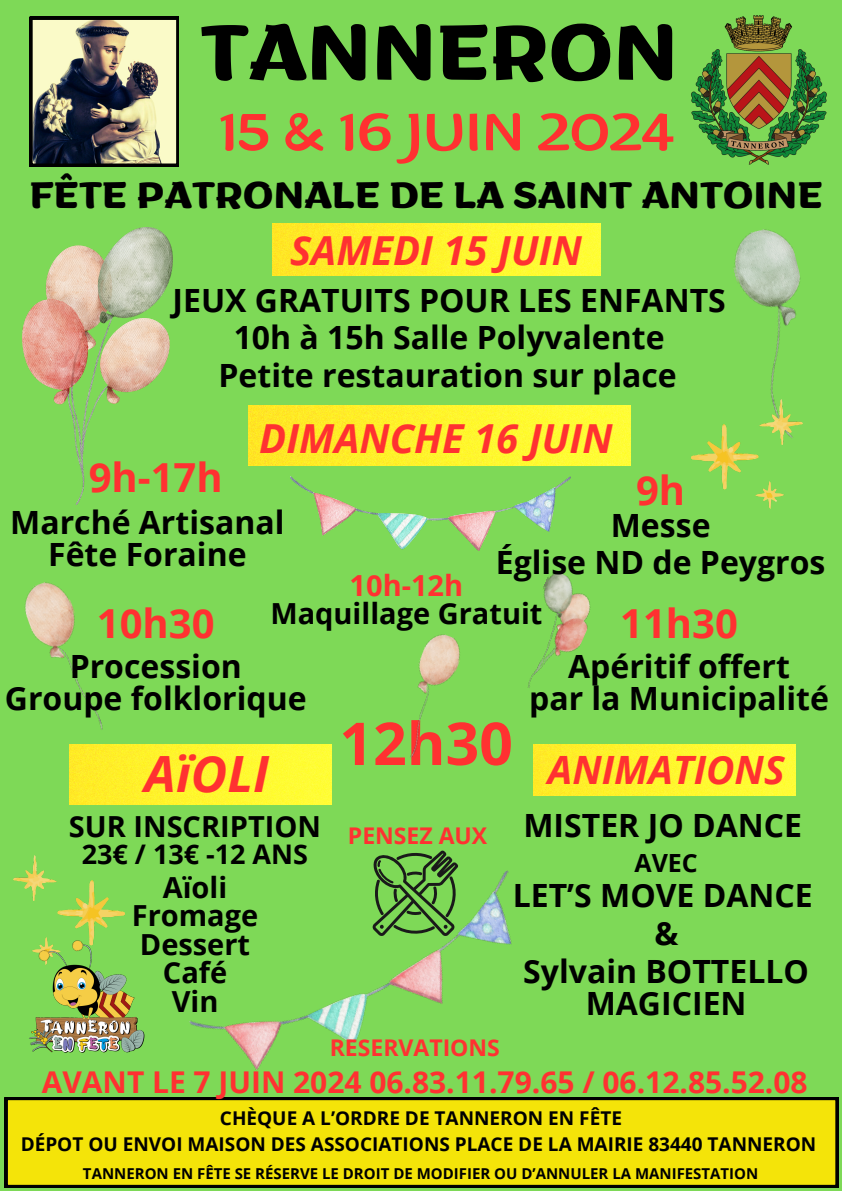
<style>
.page{position:relative;width:842px;height:1191px;background:#fff}
.page>*{position:absolute;margin:0;border:0;box-sizing:border-box;transform-origin:0 0}
.t1{font:700 78px "ZT Arturo";color:#000}
.t2{font:700 59px "Open Sans";color:#ff3131}
.t3{font:53px "ZT Arturo";color:#ff3131}
.t4{font:italic 700 50px "Open Sans";color:#ff3131}
.t5{font:italic 700 40px "Open Sans";color:#ff3131}
.t6{font:700 40px "Open Sans";color:#ff3131}
.t7{font:italic 700 39px "Open Sans";color:#ff3131}
.t8{font:700 37px "ZT Arturo";color:#000}
.t9{font:700 32px "Open Sans";color:#000}
.t10{font:700 30px "Open Sans";color:#ff3131}
.t11{font:700 29px "Open Sans";color:#000}
.t12{font:700 29px "Open Sans";color:#ff3131}
.t13{font:700 27px "Open Sans";color:#000}
.t14{font:700 25px "Open Sans";color:#000}
.t15{font:700 23px "Open Sans";color:#ff3131}
.t16{font:700 19px "Open Sans";color:#000}
.t17{font:700 15px "Open Sans";color:#000}
</style>
<div class="page">
<div style="left:0;top:0;width:842px;height:1190px;background:#7ed957"></div>
<img style="left:22px;top:228px;width:151px;height:277px">
<img style="left:527px;top:572px;width:64px;height:116px">
<img style="left:733px;top:229px;width:70px;height:195px">
<img style="left:69px;top:744px;width:262px;height:60px">
<img style="left:25px;top:582px;width:78px;height:148px">
<img style="left:189px;top:870px;width:323px;height:201px">
<img style="left:290px;top:477px;width:281px;height:73px">
<img style="left:691px;top:400px;width:111px;height:108px">
<img style="left:14px;top:855px;width:111px;height:80px">
<img style="left:691px;top:15px;width:136px;height:150px">
<img style="left:30px;top:17px;width:149px;height:149px">
<img style="left:29px;top:935px;width:116px;height:118px">
<svg style="left:371px;top:850px;width:88px;height:86px"></svg>
<svg style="left:5px;top:1097px;width:833px;height:90px;background:#e3d508"></svg>
<img style="left:272px;top:223px;width:328px;height:52px">
<img style="left:249px;top:405px;width:382px;height:60px">
<img style="left:534px;top:744px;width:262px;height:51px">
<img style="left:410px;top:634px;width:50px;height:124px">
<h6 class="t1" style="left:200px;top:23px;width:480px">TANNERON</h6>
<h6 class="t3" style="left:220px;top:111px;width:457px">15 &amp; 16 JUIN 2024</h6>
<h5 class="t8" style="left:30px;top:180px;width:795px">FÊTE PATRONALE DE LA SAINT ANTOINE</h5>
<p class="t5" style="left:290px;top:222px;width:293px">SAMEDI 15 JUIN</p>
<p class="t9" style="left:173px;top:277px;width:555px">JEUX GRATUITS POUR LES ENFANTS</p>
<p class="t9" style="left:234px;top:315px;width:432px">10h à 15h Salle Polyvalente</p>
<p class="t9" style="left:218px;top:353px;width:460px">Petite restauration sur place</p>
<p class="t5" style="left:259px;top:410px;width:355px">DIMANCHE 16 JUIN</p>
<p class="t6" style="left:89px;top:449px;width:135px">9h-17h</p>
<p class="t9" style="left:10px;top:500px;width:276px">Marché Artisanal</p>
<p class="t9" style="left:48px;top:531px;width:200px">Fête Foraine</p>
<h6 class="t6" style="left:636px;top:462px;width:51px">9h</h6>
<h6 class="t9" style="left:611px;top:502px;width:101px">Messe</h6>
<p class="t9" style="left:496px;top:540px;width:331px">Église ND de Peygros</p>
<p class="t12" style="left:350px;top:565px;width:115px">10h-12h</p>
<p class="t11" style="left:270px;top:593px;width:274px">Maquillage Gratuit</p>
<p class="t6" style="left:97px;top:595px;width:119px">10h30</p>
<p class="t6" style="left:620px;top:595px;width:119px">11h30</p>
<p class="t9" style="left:70px;top:644px;width:174px">Procession</p>
<p class="t9" style="left:5px;top:675px;width:303px">Groupe folklorique</p>
<p class="t4" style="left:145px;top:738px;width:126px">AïOLI</p>
<p class="t11" style="left:69px;top:805px;width:254px">SUR INSCRIPTION</p>
<p class="t13" style="left:82px;top:834px;width:228px">23€ / 13€ -12 ANS</p>
<p class="t11" style="left:163px;top:866px;width:66px">Aïoli</p>
<p class="t11" style="left:132px;top:895px;width:128px">Fromage</p>
<p class="t11" style="left:140px;top:923px;width:112px">Dessert</p>
<p class="t11" style="left:163px;top:952px;width:66px">Café</p>
<p class="t11" style="left:172px;top:980px;width:48px">Vin</p>
<p class="t2" style="left:339px;top:701px;width:175px">12h30</p>
<p class="t15" style="left:348px;top:819px;width:141px">PENSEZ AUX</p>
<h2 class="t9" style="left:568px;top:643px;width:223px">Apéritif offert</h2>
<h4 class="t9" style="left:529px;top:675px;width:301px">par la Municipalité</h4>
<p class="t7" style="left:548px;top:742px;width:238px">ANIMATIONS</p>
<h5 class="t9" style="left:523px;top:802px;width:280px">MISTER JO DANCE</h5>
<p class="t14" style="left:634px;top:845px;width:65px">AVEC</p>
<p class="t9" style="left:513px;top:873px;width:302px">LET’S MOVE DANCE</p>
<p class="t15" style="left:330px;top:1030px;width:172px">RESERVATIONS</p>
<p class="t9" style="left:654px;top:910px;width:25px">&amp;</p>
<p class="t9" style="left:523px;top:949px;width:287px">Sylvain BOTTELLO</p>
<p class="t9" style="left:586px;top:980px;width:162px">MAGICIEN</p>
<p class="t10" style="left:42px;top:1060px;width:767px">AVANT LE 7 JUIN 2024 06.83.11.79.65 / 06.12.85.52.08</p>
<p class="t16" style="left:220px;top:1104px;width:404px">CHÈQUE A L’ORDRE DE TANNERON EN FÊTE</p>
<p class="t16" style="left:21px;top:1130px;width:797px">DÉPOT OU ENVOI MAISON DES ASSOCIATIONS PLACE DE LA MAIRIE 83440 TANNERON</p>
<p class="t17" style="left:83px;top:1162px;width:677px">TANNERON EN FÊTE SE RÉSERVE LE DROIT DE MODIFIER OU D’ANNULER LA MANIFESTATION</p>
</div>
